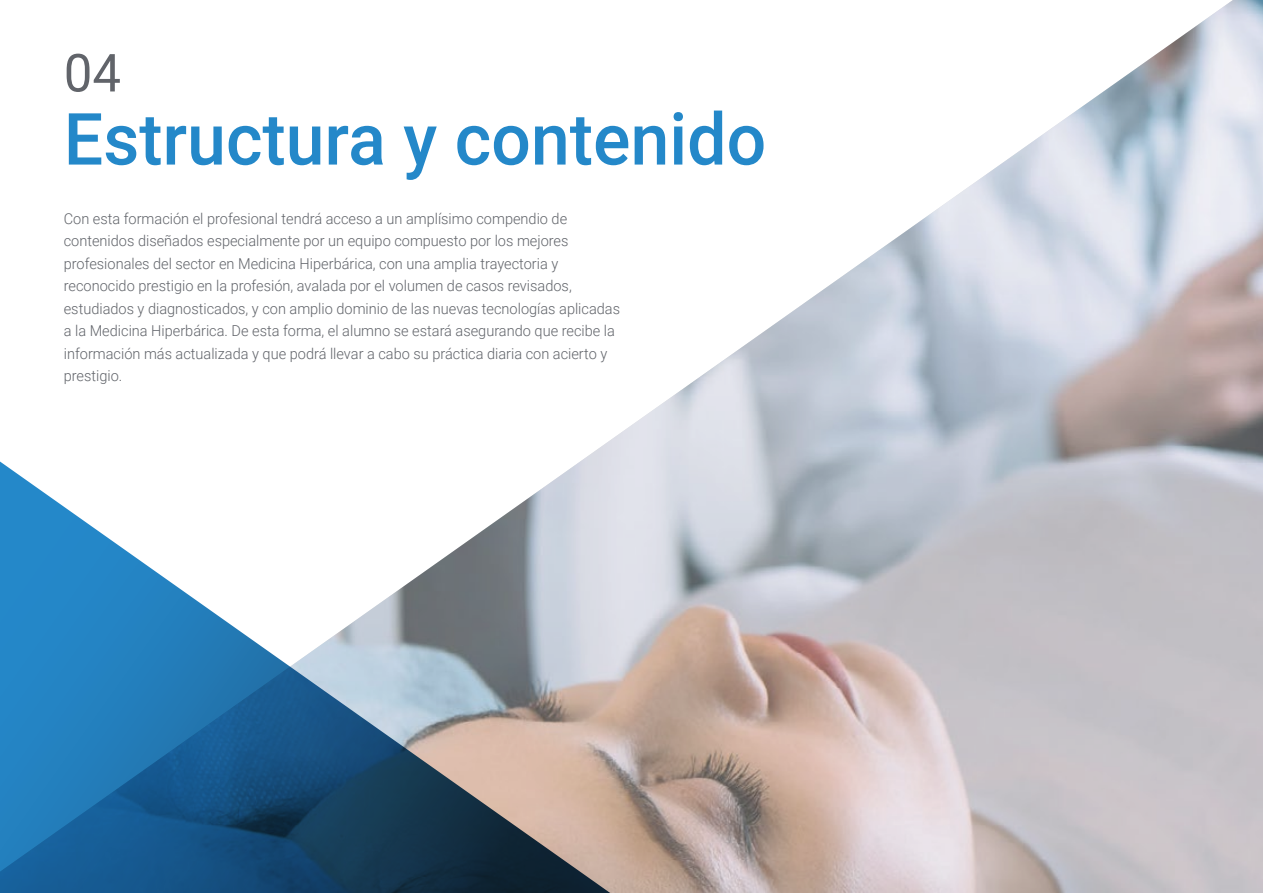
<style>
.page{position:relative;width:1263px;height:893px;background:#fff}
.page>*{position:absolute;margin:0;border:0;box-sizing:border-box;transform-origin:0 0}
.t1{font:500 72px "Roboto";color:#2488c9}
.t2{font:52.5px "Roboto";color:#61646a}
.t3{font:300 15px/22.5px "Roboto";color:#61646a}
</style>
<div class="page">
<img style="left:602px;top:0;width:661px;height:893px">
<svg style="left:0;top:446px;width:640px;height:447px"></svg>
<h2 class="t2" style="left:64px;top:36px;width:59px">04</h2>
<h1 class="t1" style="left:64px;top:89px;width:704px">Estructura y contenido</h1>
<p class="t3" style="left:64px;top:207px;width:558px">Con esta formación el profesional tendrá acceso a un amplísimo compendio de contenidos diseñados especialmente por un equipo compuesto por los mejores profesionales del sector en Medicina Hiperbárica, con una amplia trayectoria y reconocido prestigio en la profesión, avalada por el volumen de casos revisados, estudiados y diagnosticados, y con amplio dominio de las nuevas tecnologías aplicadas a la Medicina Hiperbárica. De esta forma, el alumno se estará asegurando que recibe la información más actualizada y que podrá llevar a cabo su práctica diaria con acierto y prestigio.</p>
</div>
